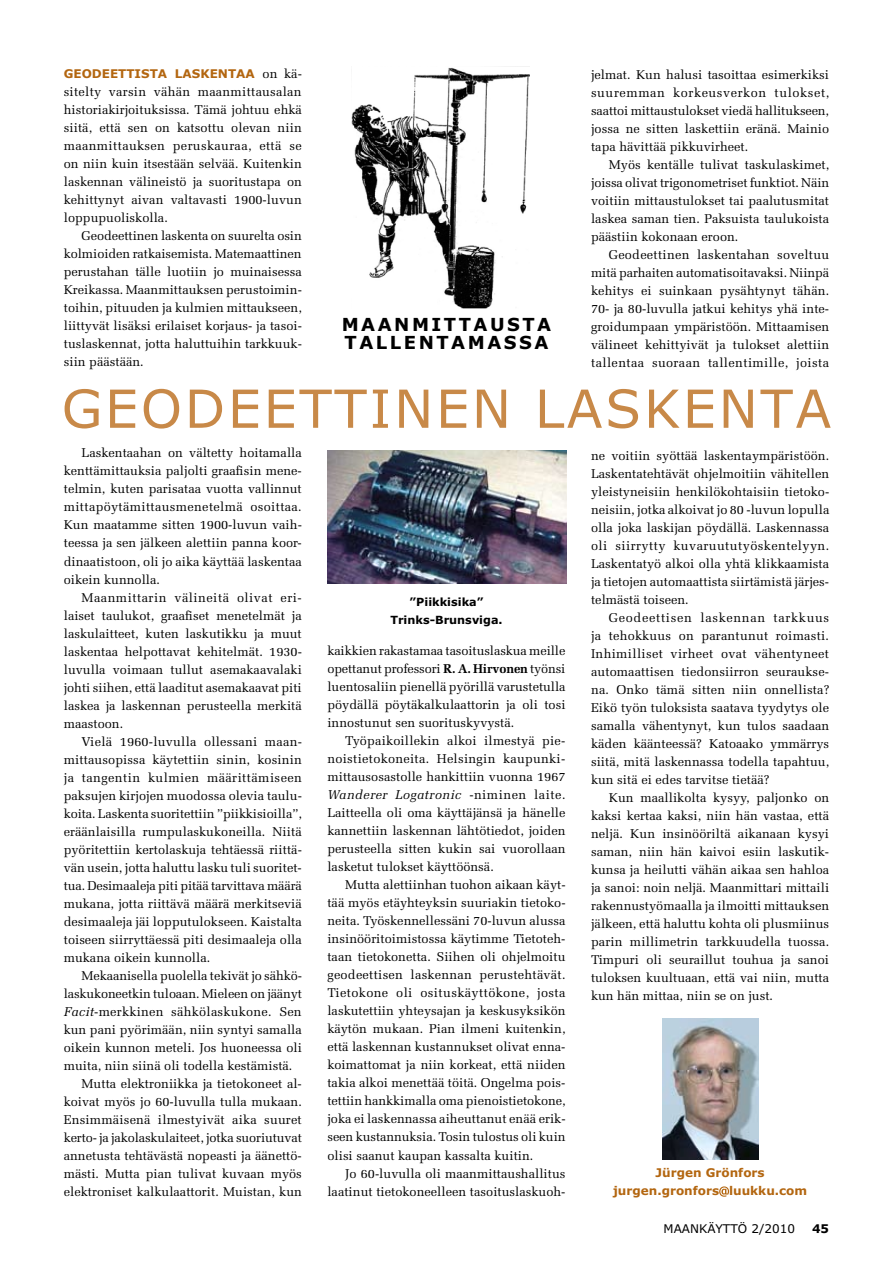
<style>
.page{position:relative;width:893px;height:1263px;background:#fff}
.page>*{position:absolute;margin:0;border:0;box-sizing:border-box;transform-origin:0 0}
.t1{font:52.5px "MS Verdana";color:#c88948}
.t2{font:700 18px "MS Verdana";letter-spacing:.14em;color:#000}
.t3{font:12.75px/18px "Melior";color:#000;text-align:justify}
.t4{font:12.75px "Melior";letter-spacing:.02em;color:#000}
.t5{font:700 12px/18px "MS Verdana";color:#b36610;text-align:center}
.t6{font:12px "MS Verdana";color:#000}
.t7{font:700 12px "MS Verdana";color:#000}
.t8{font:700 11.25px/18px "MS Verdana";color:#000;text-align:center}
.s1{font-family:"MS Verdana";font-weight:700;font-size:12px;color:#b36610}
.s2{font-style:italic}
.s3{font-weight:700}
</style>
<div class="page">
<img style="left:662px;top:1019px;width:96px;height:140px">
<img style="left:351px;top:66px;width:179px;height:242px">
<svg style="left:719px;top:1186px;width:10px;height:11px"></svg>
<img style="left:327px;top:451px;width:239px;height:132px">
<p class="t3" style="left:64px;top:65px;width:240px;text-indent:172px"><span class="s1">aa</span> on kä&shy;sitelty varsin vähän maanmittausalan historiakirjoituksissa. Tämä johtuu ehkä siitä, että sen on katsottu olevan niin maanmittauksen peruskauraa, että se on niin kuin itsestään selvää. Kuitenkin laskennan välineistö ja suoritustapa on kehittynyt aivan valtavasti 1900-luvun loppupuoliskolla.</p>
<p class="t3" style="left:64px;top:227px;width:240px;text-indent:18px">Geodeettinen laskenta on suurelta osin kolmioiden ratkaisemista. Matemaattinen perustahan tälle luotiin jo muinaisessa Kreikassa. Maanmittauksen perustoimin&shy;toihin, pituuden ja kulmien mittaukseen, liittyvät lisäksi erilaiset korjaus- ja tasoi&shy;tuslaskennat, jotta haluttuihin tarkkuuk&shy;siin päästään.</p>
<p class="t5" style="left:64px;top:64px;width:47px">Geodeettist</p>
<p class="t5" style="left:158px;top:64px;width:44px">a laskent</p>
<p class="t3" style="left:591px;top:66px;width:240px">jelmat. Kun halusi tasoittaa esimerkiksi suuremman korkeusverkon tulokset, saattoi mittaustulokset viedä hallitukseen, jossa ne sitten laskettiin eränä. Mainio tapa hävittää pikkuvirheet.</p>
<p class="t3" style="left:591px;top:156px;width:240px;text-indent:18px">Myös kentälle tulivat taskulaskimet, joissa olivat trigonometriset funktiot. Näin voitiin mittaustulokset tai paalutusmitat laskea saman tien. Paksuista taulukoista päästiin kokonaan eroon.</p>
<p class="t3" style="left:591px;top:246px;width:240px;text-indent:18px">Geodeettinen laskentahan soveltuu mitä parhaiten automatisoitavaksi. Niinpä kehitys ei suinkaan pysähtynyt tähän.<br>70- ja 80-luvulla jatkui kehitys yhä inte&shy;groidumpaan ympäristöön. Mittaamisen välineet kehittyivät ja tulokset alettiin tallentaa suoraan tallentimille, joista</p>
<h2 class="t2" style="left:342px;top:313px;width:69px">Maanmitt</h2>
<h2 class="t2" style="left:474px;top:313px;width:79px">austa</h2>
<h2 class="t2" style="left:345px;top:331px;width:47px">tallent</h2>
<h2 class="t2" style="left:451px;top:331px;width:99px">amassa</h2>
<h1 class="t1" style="left:62px;top:375px;width:81px">GEODEETTINEN</h1>
<h1 class="t1" style="left:535px;top:375px;width:38px">LASKENTA</h1>
<p class="t3" style="left:64px;top:444px;width:240px;text-indent:18px">Laskentaahan on vältetty hoitamalla kenttämittauksia paljolti graafisin mene&shy;telmin, kuten parisataa vuotta vallinnut mittapöytämittausmenetelmä osoittaa.<br>Kun maatamme sitten 1900-luvun vaih&shy;teessa ja sen jälkeen alettiin panna koor&shy;dinaatistoon, oli jo aika käyttää laskentaa oikein kunnolla.</p>
<p class="t3" style="left:64px;top:588px;width:240px;text-indent:18px">Maanmittarin välineitä olivat eri&shy;laiset taulukot, graafiset menetelmät ja laskulaitteet, kuten laskutikku ja muut laskentaa helpottavat kehitelmät. 1930- luvulla voimaan tullut asemakaavalaki johti siihen, että laaditut asemakaavat piti laskea ja laskennan perusteella merkitä maastoon.</p>
<p class="t3" style="left:64px;top:732px;width:240px;text-indent:18px">Vielä 1960-luvulla ollessani maan&shy;mittausopissa käytettiin sinin, kosinin ja tangentin kulmien määrittämiseen paksujen kirjojen muodossa olevia taulu&shy;koita. Laskenta suoritettiin ”piikkisioilla”, eräänlaisilla rumpulaskukoneilla. Niitä pyöritettiin kertolaskuja tehtäessä riittä&shy;vän usein, jotta haluttu lasku tuli suoritet&shy;tua. Desimaaleja piti pitää tarvittava määrä mukana, jotta riittävä määrä merkitseviä desimaaleja jäi lopputulokseen. Kaistalta toiseen siirryttäessä piti desimaaleja olla mukana oikein kunnolla.</p>
<p class="t3" style="left:82px;top:966px;width:222px">Mekaanisella puolella tekivät jo sähkö-</p>
<p class="t3" style="left:64px;top:984px;width:240px">laskukoneetkin tuloaan. Mieleen on jäänyt</p>
<p class="t4" style="left:64px;top:1004px;width:240px"><span class="s2">Facit</span>-merkkinen sähkölaskukone. Sen</p>
<p class="t3" style="left:64px;top:1020px;width:240px">kun pani pyörimään, niin syntyi samalla</p>
<p class="t3" style="left:64px;top:1038px;width:240px">oikein kunnon meteli. Jos huoneessa oli</p>
<p class="t3" style="left:64px;top:1056px;width:230px">muita, niin siinä oli todella kestämistä.</p>
<p class="t3" style="left:82px;top:1074px;width:222px">Mutta elektroniikka ja tietokoneet al-</p>
<p class="t3" style="left:64px;top:1092px;width:240px">koivat myös jo 60-luvulla tulla mukaan.</p>
<p class="t3" style="left:64px;top:1110px;width:240px">Ensimmäisenä ilmestyivät aika suuret</p>
<p class="t3" style="left:64px;top:1128px;width:240px">kerto- ja jakolaskulaiteet, jotka suoriutuvat</p>
<p class="t3" style="left:64px;top:1146px;width:240px">annetusta tehtävästä nopeasti ja äänettö-</p>
<p class="t3" style="left:64px;top:1164px;width:240px">mästi. Mutta pian tulivat kuvaan myös</p>
<p class="t3" style="left:64px;top:1182px;width:240px">elektroniset kalkulaattorit. Muistan, kun</p>
<p class="t8" style="left:390px;top:592px;width:114px">”Piikkisika”<br>Trinks-Brunsviga.</p>
<p class="t3" style="left:327px;top:642px;width:240px">kaikkien rakastamaa tasoituslaskua meille opettanut professori <span class="s3">R. A. Hirvonen</span> työnsi luentosaliin pienellä pyörillä varustetulla pöydällä pöytäkalkulaattorin ja oli tosi innostunut sen suorituskyvystä.</p>
<p class="t3" style="left:327px;top:732px;width:240px;text-indent:18px">Työpaikoillekin alkoi ilmestyä pie&shy;noistietokoneita. Helsingin kaupunki&shy;mittausosastolle hankittiin vuonna 1967<br><span class="s2">Wanderer Logatronic</span> -niminen laite.<br>Laitteella oli oma käyttäjänsä ja hänelle kannettiin laskennan lähtötiedot, joiden perusteella sitten kukin sai vuorollaan lasketut tulokset käyttöönsä.</p>
<p class="t3" style="left:327px;top:876px;width:240px;text-indent:18px">Mutta alettiinhan tuohon aikaan käyt&shy;tää myös etäyhteyksin suuriakin tietoko&shy;neita. Työskennellessäni 70-luvun alussa insinööritoimistossa käytimme Tietoteh&shy;taan tietokonetta. Siihen oli ohjelmoitu geodeettisen laskennan perustehtävät.<br>Tietokone oli osituskäyttökone, josta laskutettiin yhteysajan ja keskusyksikön käytön mukaan. Pian ilmeni kuitenkin, että laskennan kustannukset olivat enna&shy;koimattomat ja niin korkeat, että niiden takia alkoi menettää töitä. Ongelma pois&shy;tettiin hankkimalla oma pienoistietokone, joka ei laskennassa aiheuttanut enää erik&shy;seen kustannuksia. Tosin tulostus oli kuin olisi saanut kaupan kassalta kuitin.</p>
<p class="t3" style="left:327px;top:1164px;width:240px;text-align:right">Jo 60-luvulla oli maanmittaushallitus laatinut tietokoneelleen tasoituslaskuoh-</p>
<p class="t3" style="left:591px;top:447px;width:240px">ne voitiin syöttää laskentaympäristöön.<br>Laskentatehtävät ohjelmoitiin vähitellen yleistyneisiin henkilökohtaisiin tietoko&shy;neisiin, jotka alkoivat jo 80 -luvun lopulla olla joka laskijan pöydällä. Laskennassa oli siirrytty kuvaruututyöskentelyyn.<br>Laskentatyö alkoi olla yhtä klikkaamista ja tietojen automaattista siirtämistä järjes&shy;telmästä toiseen.</p>
<p class="t3" style="left:591px;top:609px;width:240px;text-indent:18px">Geodeettisen laskennan tarkkuus ja tehokkuus on parantunut roimasti.<br>Inhimilliset virheet ovat vähentyneet automaattisen tiedonsiirron seuraukse&shy;na. Onko tämä sitten niin onnellista?<br>Eikö työn tuloksista saatava tyydytys ole samalla vähentynyt, kun tulos saadaan käden käänteessä? Katoaako ymmärrys siitä, mitä laskennassa todella tapahtuu, kun sitä ei edes tarvitse tietää?</p>
<p class="t3" style="left:591px;top:789px;width:240px;text-indent:18px">Kun maallikolta kysyy, paljonko on kaksi kertaa kaksi, niin hän vastaa, että neljä. Kun insinööriltä aikanaan kysyi saman, niin hän kaivoi esiin laskutik&shy;kunsa ja heilutti vähän aikaa sen hahloa ja sanoi: noin neljä. Maanmittari mittaili rakennustyömaalla ja ilmoitti mittauksen jälkeen, että haluttu kohta oli plusmiinus parin millimetrin tarkkuudella tuossa.<br>Timpuri oli seuraillut touhua ja sanoi tuloksen kuultuaan, että vai niin, mutta kun hän mittaa, niin se on just.</p>
<p class="t5" style="left:613px;top:1163px;width:196px">Jürgen Grönfors jurgen.gronfors luukku.com</p>
<p class="t6" style="left:663px;top:1221px;width:133px">MAANKÄYTTÖ 2/2010</p>
<p class="t7" style="left:812px;top:1221px;width:19px">45</p>
</div>
